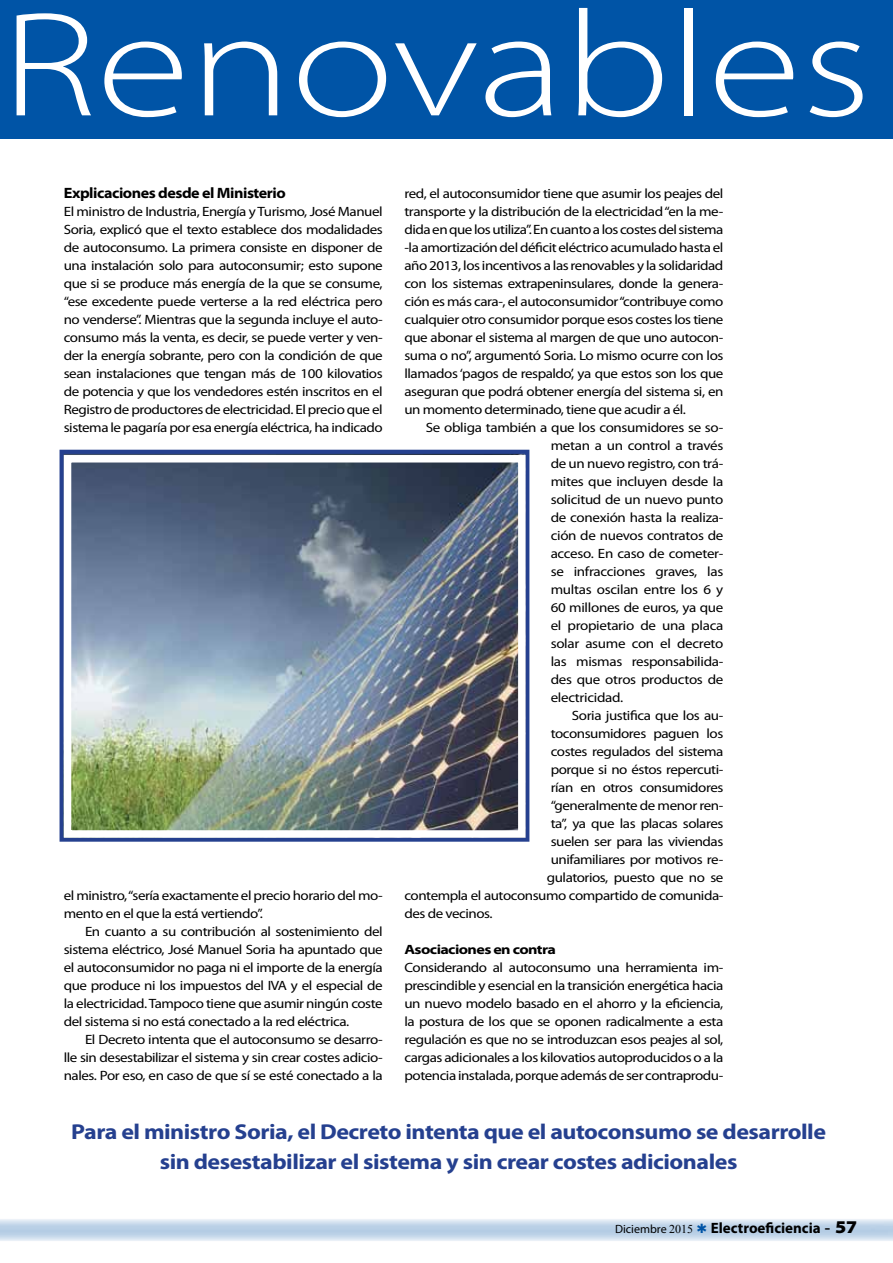
<style>
.page{position:relative;width:893px;height:1263px;background:#fff}
.page>*{position:absolute;margin:0;border:0;box-sizing:border-box;transform-origin:0 0}
.t1{font:300 semi-expanded 150px "Myriad Pro";color:#fff;scale:1.15 1}
.t2{font:700 21.6px/30px "Myriad Pro";letter-spacing:-.02em;color:#25408f;text-align:center;scale:1.11 1}
.t3{font:700 15px "Myriad Pro";color:#000}
.t4{font:700 semi-expanded 15px "Myriad Pro";letter-spacing:-.03em;color:#000}
.t5{font:13.5px/18px "Myriad Pro";letter-spacing:-.03em;color:#000;text-align:justify;scale:1.11 1}
.t6{font:700 semi-expanded 13.5px "Myriad Pro";letter-spacing:-.04em;color:#000;scale:1.11 1}
.s1{font-weight:400;font-size:12px}
.s2{font-family:"Times New Roman";font-weight:400;font-size:12px}
.s3{font-family:"Times New Roman";font-weight:400;font-size:18px}
.s4{font-weight:900;font-stretch:semi-expanded;font-size:18px}
</style>
<div class="page">
<div style="left:0;top:0;width:893px;height:139px;background:#0054a6"></div>
<svg style="left:0;top:1219px;width:893px;height:22px;background:#c8daeb"></svg>
<img style="left:73px;top:464px;width:444px;height:365px">
<div style="left:60px;top:450px;width:469px;height:392px;border:4px solid #25408f"></div>
<div style="left:64px;top:455px;width:462px;height:383px;border:8px solid #fff"></div>
<svg style="left:697px;top:1223px;width:10px;height:10px"></svg>
<h1 class="t1" style="left:1px;top:-18px;width:758px">Renovables</h1>
<p class="t4" style="left:64px;top:184px;width:224px">Explicaciones desde el Ministerio</p>
<p class="t5" style="left:64px;top:203px;width:289px">El ministro de Industria, Energía y Turismo, José Manuel Soria, explicó que el texto establece dos modalidades de autoconsumo. La primera consiste en disponer de una instalación solo para autoconsumir; esto supone que si se produce más energía de la que se consume, “ese excedente puede verterse a la red eléctrica pero no venderse”. Mientras que la segunda incluye el auto&shy;consumo más la venta, es decir, se puede verter y ven&shy;der la energía sobrante, pero con la condición de que sean instalaciones que tengan más de 100 kilovatios de potencia y que los vendedores estén inscritos en el Registro de productores de electricidad. El precio que el sistema le pagaría por esa energía eléctrica, ha indicado</p>
<p class="t5" style="left:64px;top:887px;width:289px">el ministro, “sería exactamente el precio horario del mo&shy;mento en el que la está vertiendo”.</p>
<p class="t5" style="left:64px;top:923px;width:289px;text-indent:21px">En cuanto a su contribución al sostenimiento del sistema eléctrico, José Manuel Soria ha apuntado que el autoconsumidor no paga ni el importe de la energía que produce ni los impuestos del IVA y el especial de la electricidad. Tampoco tiene que asumir ningún coste del sistema si no está conectado a la red eléctrica.</p>
<p class="t5" style="left:64px;top:1031px;width:289px;text-indent:21px">El Decreto intenta que el autoconsumo se desarro&shy;lle sin desestabilizar el sistema y sin crear costes adicio&shy;nales. Por eso, en caso de que sí se esté conectado a la</p>
<p class="t5" style="left:404px;top:185px;width:289px">red, el autoconsumidor tiene que asumir los peajes del transporte y la distribución de la electricidad “en la me&shy;dida en que los utiliza”. En cuanto a los costes del sistema -la amortización del déficit eléctrico acumulado hasta el año 2013, los incentivos a las renovables y la solidaridad con los sistemas extrapeninsulares, donde la genera&shy;ción es más cara-, el autoconsumidor “contribuye como cualquier otro consumidor porque esos costes los tiene que abonar el sistema al margen de que uno autocon&shy;suma o no”, argumentó Soria. Lo mismo ocurre con los llamados ‘pagos de respaldo’, ya que estos son los que aseguran que podrá obtener energía del sistema si, en un momento determinado, tiene que acudir a él.</p>
<p class="t5" style="left:551px;top:419px;width:157px;text-indent:-125px">Se obliga también a que los consumidores se so&shy;metan a un control a través de un nuevo registro, con trá&shy;mites que incluyen desde la solicitud de un nuevo punto de conexión hasta la realiza&shy;ción de nuevos contratos de acceso. En caso de cometer&shy;se infracciones graves, las multas oscilan entre los 6 y 60 millones de euros, ya que el propietario de una placa solar asume con el decreto las mismas responsabilida&shy;des que otros productos de electricidad.</p>
<p class="t5" style="left:572px;top:707px;width:138px">Soria justifica que los au-</p>
<p class="t5" style="left:551px;top:725px;width:157px">toconsumidores paguen los</p>
<p class="t5" style="left:551px;top:743px;width:157px">costes regulados del sistema</p>
<p class="t5" style="left:551px;top:761px;width:157px">porque si no éstos repercuti-</p>
<p class="t5" style="left:551px;top:779px;width:157px">rían en otros consumidores</p>
<p class="t5" style="left:551px;top:796px;width:157px">“generalmente de menor ren-</p>
<p class="t5" style="left:551px;top:814px;width:157px">ta”, ya que las placas solares</p>
<p class="t5" style="left:551px;top:832px;width:157px">suelen ser para las viviendas</p>
<p class="t5" style="left:551px;top:850px;width:157px">unifamiliares por motivos re-</p>
<p class="t5" style="left:547px;top:868px;width:161px">gulatorios, puesto que no se</p>
<p class="t5" style="left:404px;top:886px;width:289px">contempla el autoconsumo compartido de comunida-</p>
<p class="t5" style="left:404px;top:904px;width:81px">des de vecinos.</p>
<p class="t6" style="left:404px;top:942px;width:138px">Asociaciones en contra</p>
<p class="t5" style="left:404px;top:958px;width:289px">Considerando al autoconsumo una herramienta im&shy;prescindible y esencial en la transición energética hacia un nuevo modelo basado en el ahorro y la eficiencia, la postura de los que se oponen radicalmente a esta regulación es que no se introduzcan esos peajes al sol, cargas adicionales a los kilovatios autoproducidos o a la potencia instalada, porque además de ser contraprodu-</p>
<h2 class="t2" style="left:71px;top:1116px;width:681px">Para el ministro Soria, el Decreto intenta que el autoconsumo se desarrolle sin desestabilizar el sistema y sin crear costes adicionales</h2>
<p class="t3" style="left:615px;top:1219px;width:244px"><span class="s1">Diciembre</span> <span class="s2">2015</span> Electroeficiencia <span class="s3">-</span> <span class="s4">57</span></p>
</div>
